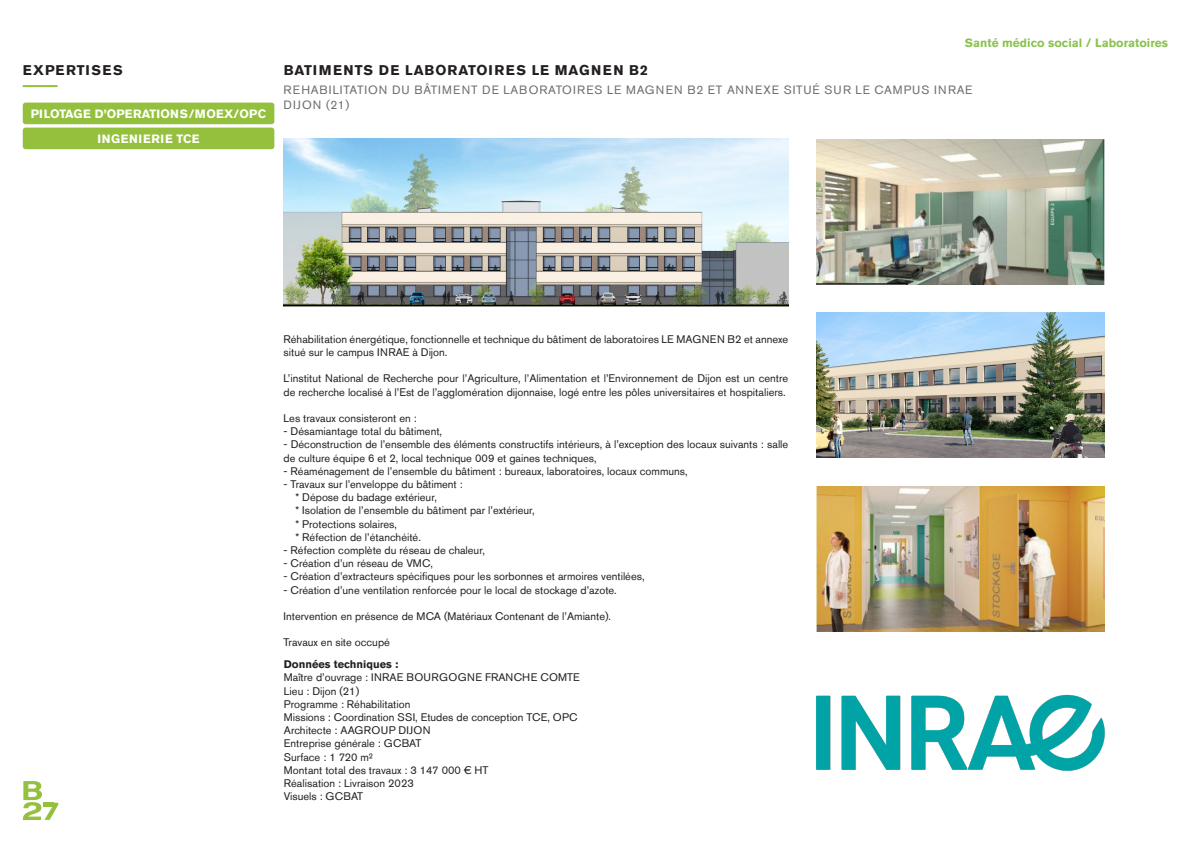
<style>
.page{position:relative;width:1191px;height:842px;background:#fff}
.page>*{position:absolute;margin:0;border:0;box-sizing:border-box;transform-origin:0 0}
.t1{font:700 14px "Akzidenz Grotesk Std";letter-spacing:.065em;color:#231f20}
.t2{font:700 14px "Akzidenz Grotesk Std";letter-spacing:.085em;color:#231f20}
.t3{font:12px "Akzidenz Grotesk Std";letter-spacing:.085em;color:#6c6d70}
.t4{font:700 12px "Akzidenz Grotesk Std";color:#8ac350}
.t5{font:700 12px "Akzidenz Grotesk Std";letter-spacing:.015em;color:#fff}
.t6{font:700 12px "Akzidenz Grotesk Std";letter-spacing:.055em;color:#fff}
.t7{font:11px/13.2px "Akzidenz Grotesk Std";color:#231f20}
.t8{font:700 11px "Akzidenz Grotesk Std";color:#231f20}
</style>
<div class="page">
<div style="left:23px;top:103px;width:251px;height:21px;background:#95c03d;border-radius:3px"></div>
<svg style="left:23px;top:781px;width:35px;height:39px"></svg>
<hr style="left:23px;top:85px;width:35px;height:2px;background:#95c03d">
<img style="left:283px;top:138px;width:505px;height:168px">
<img style="left:816px;top:139px;width:288px;height:145px">
<div style="left:23px;top:128px;width:251px;height:21px;background:#95c03d;border-radius:3px"></div>
<img style="left:816px;top:313px;width:288px;height:145px">
<img style="left:816px;top:486px;width:288px;height:145px">
<img style="left:816px;top:694px;width:288px;height:76px">
<p class="t2" style="left:23px;top:62px;width:101px">EXPERTISES</p>
<p class="t5" style="left:31px;top:107px;width:237px">PILOTAGE D’OPERATIONS/MOEX/OPC</p>
<p class="t6" style="left:97px;top:132px;width:103px">INGENIERIE TCE</p>
<p class="t4" style="left:965px;top:36px;width:205px">Santé médico social / Laboratoires</p>
<p class="t1" style="left:284px;top:62px;width:365px">BATIMENTS DE LABORATOIRES LE MAGNEN B2</p>
<p class="t3" style="left:283px;top:83px;width:690px">REHABILITATION DU BÂTIMENT DE LABORATOIRES LE MAGNEN B2 ET ANNEXE SITUÉ SUR LE CAMPUS INRAE</p>
<p class="t3" style="left:283px;top:97px;width:67px">DIJON (21)</p>
<p class="t7" style="left:283px;top:332px;width:506px">Réhabilitation énergétique, fonctionnelle et technique du bâtiment de laboratoires LE MAGNEN B2 et annexe situé sur le campus INRAE à Dijon.</p>
<p class="t7" style="left:283px;top:372px;width:506px">L’institut National de Recherche pour l’Agriculture, l’Alimentation et l’Environnement de Dijon est un centre de recherche localisé à l’Est de l’agglomération dijonnaise, logé entre les pôles universitaires et hospitaliers.</p>
<p class="t7" style="left:283px;top:411px;width:135px">Les travaux consisteront en :</p>
<p class="t7" style="left:283px;top:425px;width:160px">- Désamiantage total du bâtiment,</p>
<p class="t7" style="left:283px;top:438px;width:506px">- Déconstruction de l’ensemble des éléments constructifs intérieurs, à l’exception des locaux suivants : salle de culture équipe 6 et 2, local technique 009 et gaines techniques,</p>
<p class="t7" style="left:283px;top:464px;width:406px">- Réaménagement de l’ensemble du bâtiment : bureaux, laboratoires, locaux communs,</p>
<p class="t7" style="left:283px;top:477px;width:181px">- Travaux sur l’enveloppe du bâtiment :</p>
<p class="t7" style="left:295px;top:491px;width:143px">* Dépose du badage extérieur,</p>
<p class="t7" style="left:295px;top:504px;width:241px">* Isolation de l’ensemble du bâtiment par l’extérieur,</p>
<p class="t7" style="left:295px;top:517px;width:103px">* Protections solaires,</p>
<p class="t7" style="left:295px;top:530px;width:127px">* Réfection de l’étanchéité.</p>
<p class="t7" style="left:283px;top:543px;width:203px">- Réfection complète du réseau de chaleur,</p>
<p class="t7" style="left:283px;top:557px;width:151px">- Création d’un réseau de VMC,</p>
<p class="t7" style="left:283px;top:570px;width:362px">- Création d’extracteurs spécifiques pour les sorbonnes et armoires ventilées,</p>
<p class="t7" style="left:283px;top:583px;width:335px">- Création d’une ventilation renforcée pour le local de stockage d’azote.</p>
<p class="t7" style="left:283px;top:609px;width:329px">Intervention en présence de MCA (Matériaux Contenant de l’Amiante).</p>
<p class="t7" style="left:283px;top:636px;width:108px">Travaux en site occupé</p>
<p class="t8" style="left:284px;top:658px;width:116px">Données techniques :</p>
<p class="t7" style="left:284px;top:671px;width:297px">Maître d’ouvrage : INRAE BOURGOGNE FRANCHE COMTE</p>
<p class="t7" style="left:284px;top:684px;width:77px">Lieu : Dijon (21)</p>
<p class="t7" style="left:284px;top:697px;width:128px">Programme : Réhabilitation</p>
<p class="t7" style="left:284px;top:710px;width:295px">Missions : Coordination SSI, Etudes de conception TCE, OPC</p>
<p class="t7" style="left:284px;top:724px;width:148px">Architecte : AAGROUP DIJON</p>
<p class="t7" style="left:284px;top:737px;width:139px">Entreprise générale : GCBAT</p>
<p class="t7" style="left:284px;top:750px;width:91px">Surface : 1 720 m²</p>
<p class="t7" style="left:284px;top:763px;width:206px">Montant total des travaux : 3 147 000 € HT</p>
<p class="t7" style="left:284px;top:776px;width:131px">Réalisation : Livraison 2023</p>
<p class="t7" style="left:284px;top:790px;width:81px">Visuels : GCBAT</p>
</div>
